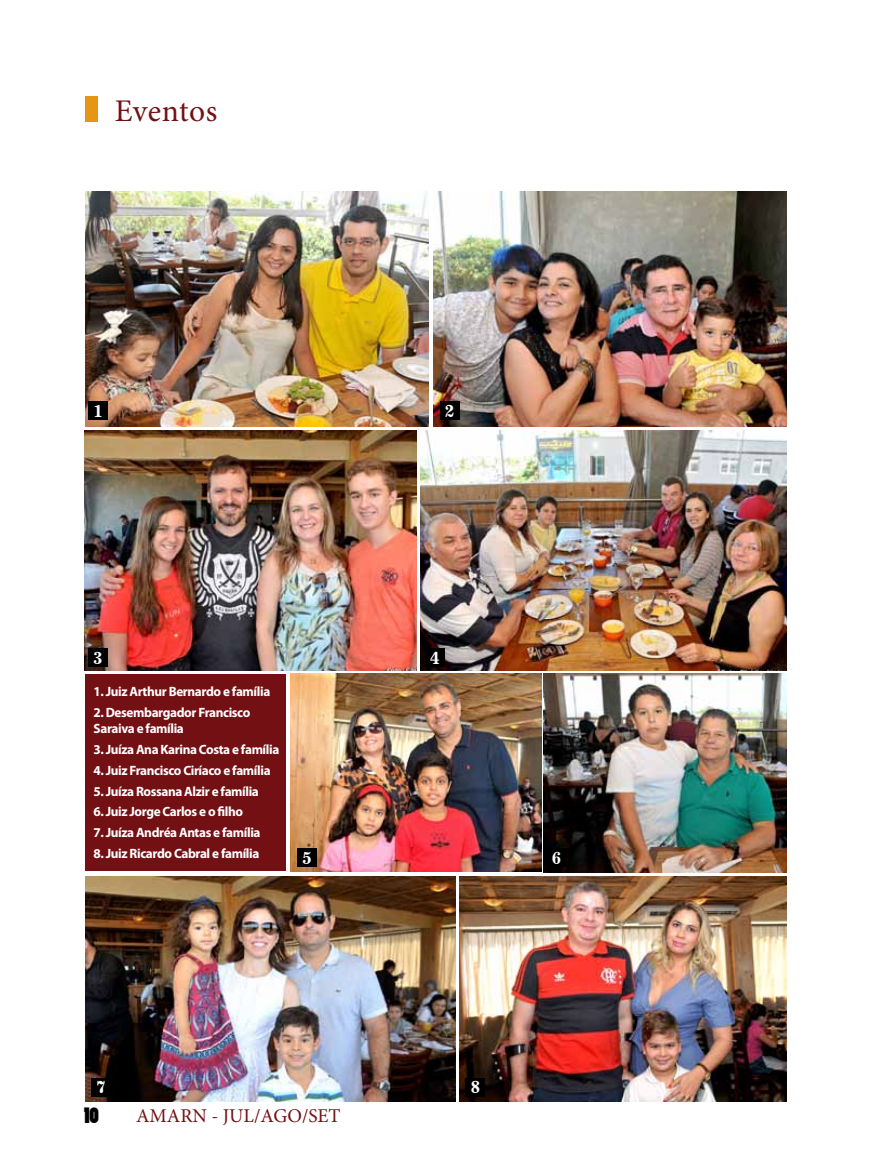
<style>
.page{position:relative;width:872px;height:1170px;background:#fff}
.page>*{position:absolute;margin:0;border:0;box-sizing:border-box;transform-origin:0 0}
.t1{font:31.5px "Minion Pro";letter-spacing:.015em;color:#731014}
.t2{font:21px "Poplar Std";color:#000}
.t3{font:19.5px "Minion Pro";color:#731014}
.t4{font:16.65px "News 701 BT Bold A";color:#fff}
.t5{font:700 13.5px/16.5px "Myriad Pro";letter-spacing:-.03em;color:#fff}
</style>
<div class="page">
<div style="left:85px;top:96px;width:12px;height:26px;background:#e79614"></div>
<img style="left:85px;top:430px;width:331px;height:241px">
<img style="left:543px;top:673px;width:244px;height:199px">
<img style="left:420px;top:430px;width:367px;height:241px">
<img style="left:434px;top:191px;width:353px;height:235px">
<img style="left:85px;top:191px;width:343px;height:235px">
<img style="left:290px;top:673px;width:251px;height:198px">
<img style="left:459px;top:876px;width:328px;height:225px">
<img style="left:85px;top:876px;width:370px;height:225px">
<div style="left:86px;top:674px;width:200px;height:197px;background:#731014"></div>
<div style="left:88px;top:401px;width:20px;height:19px;background:#000"></div>
<div style="left:88px;top:648px;width:20px;height:18px;background:#000"></div>
<div style="left:297px;top:847px;width:19px;height:19px;background:#000"></div>
<div style="left:440px;top:401px;width:19px;height:19px;background:#000"></div>
<div style="left:425px;top:648px;width:19px;height:18px;background:#000"></div>
<div style="left:547px;top:847px;width:19px;height:19px;background:#000"></div>
<div style="left:91px;top:1077px;width:20px;height:19px;background:#000"></div>
<div style="left:466px;top:1077px;width:19px;height:19px;background:#000"></div>
<h1 class="t1" style="left:115px;top:90px;width:104px">Eventos</h1>
<p class="t4" style="left:93px;top:401px;width:11px">1</p>
<p class="t4" style="left:445px;top:401px;width:11px">2</p>
<p class="t4" style="left:93px;top:647px;width:11px">3</p>
<p class="t5" style="left:94px;top:683px;width:178px">1. Juiz Arthur Bernardo e família</p>
<p class="t5" style="left:94px;top:703px;width:158px">2. Desembargador Francisco<br>Saraiva e família</p>
<p class="t5" style="left:94px;top:741px;width:187px">3. Juíza Ana Karina Costa e família</p>
<p class="t5" style="left:94px;top:761px;width:179px">4. Juiz Francisco Ciríaco e família</p>
<p class="t5" style="left:94px;top:782px;width:167px">5. Juíza Rossana Alzir e família</p>
<p class="t5" style="left:94px;top:803px;width:151px">6. Juiz Jorge Carlos e o filho</p>
<p class="t5" style="left:94px;top:824px;width:168px">7. Juíza Andréa Antas e família</p>
<p class="t5" style="left:94px;top:844px;width:167px">8. Juiz Ricardo Cabral e família</p>
<p class="t4" style="left:302px;top:847px;width:11px">5</p>
<p class="t4" style="left:430px;top:647px;width:11px">4</p>
<p class="t4" style="left:552px;top:847px;width:11px">6</p>
<p class="t4" style="left:96px;top:1076px;width:11px">7</p>
<p class="t4" style="left:471px;top:1076px;width:11px">8</p>
<h2 class="t2" style="left:84px;top:1103px;width:16px">10</h2>
<h3 class="t3" style="left:136px;top:1103px;width:206px">AMARN - JUL/AGO/SET</h3>
</div>
